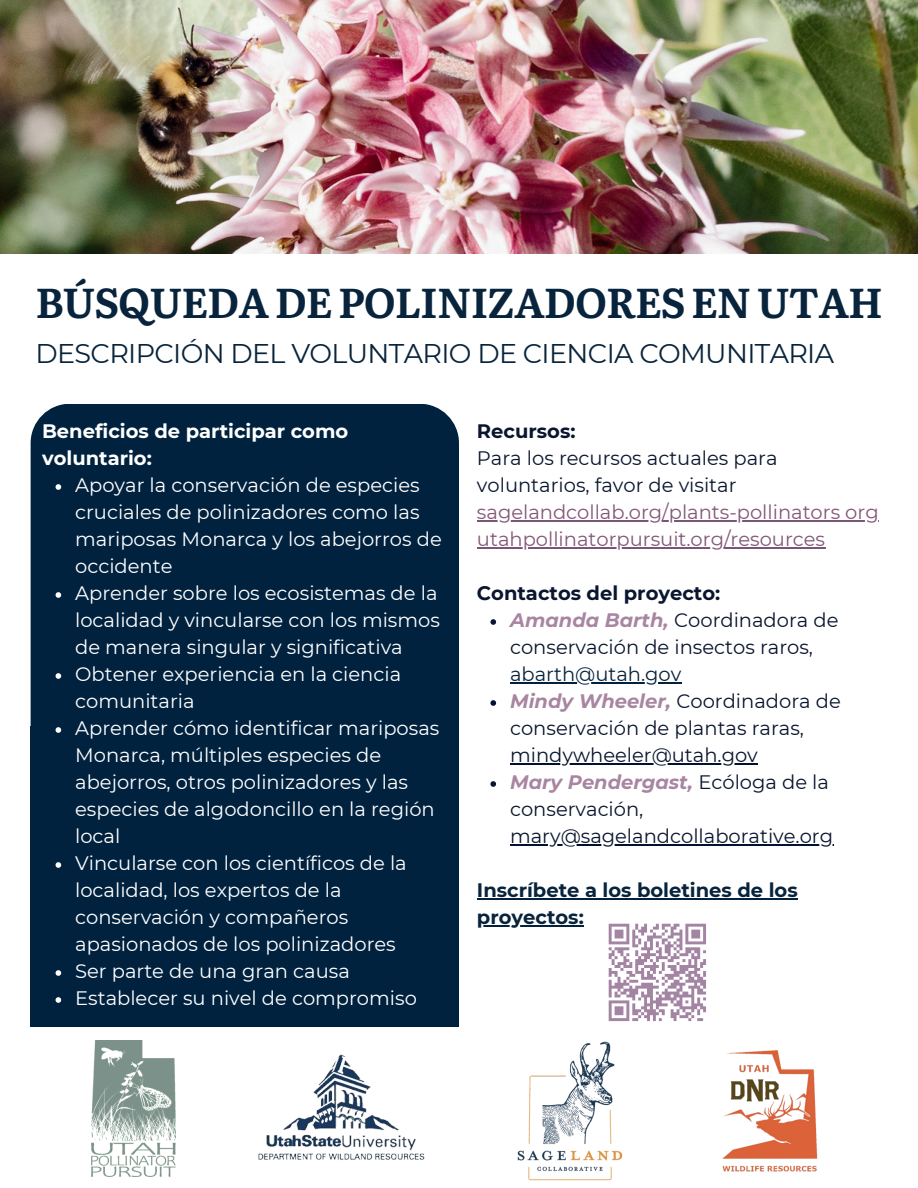
<style>
.page{position:relative;width:918px;height:1188px;background:#fff}
.page>*{position:absolute;margin:0;border:0;box-sizing:border-box;transform-origin:0 0}
.t1{font:700 41.7px "Literata";letter-spacing:-.025em;color:#08243c}
.t2{font:27px "Montserrat";letter-spacing:-.025em;color:#08243c}
.t3{font:19.5px/27px "Montserrat";color:#fff}
.t4{font:19.5px/27px "Montserrat";color:#0a162f}
.t5{font:19.5px/27px "Montserrat";color:#825777}
.t6{font:700 19.5px/27px "Montserrat";color:#08243c}
.t7{font:700 19.5px/27px "Montserrat";color:#fff}
.t8{font:700 19.5px "Montserrat";color:#0a162f}
.s1{font-weight:700}
.s2{font-weight:700;font-style:italic;color:#a885a1}
.s3{color:#08243c}
</style>
<div class="page">
<div style="left:31px;top:404px;width:428px;height:585px;background:#00223f;border-radius:39px"></div>
<img style="left:0;top:0;width:918px;height:253px">
<div style="left:31px;top:727px;width:428px;height:300px;background:#00223f"></div>
<img style="left:92px;top:1040px;width:83px;height:136px">
<img style="left:258px;top:1054px;width:167px;height:106px">
<img style="left:517px;top:1041px;width:106px;height:140px">
<img style="left:722px;top:1050px;width:96px;height:122px">
<svg style="left:56px;top:484px;width:5px;height:6px"></svg>
<svg style="left:56px;top:592px;width:5px;height:6px"></svg>
<svg style="left:56px;top:673px;width:5px;height:6px"></svg>
<svg style="left:56px;top:727px;width:5px;height:6px"></svg>
<svg style="left:56px;top:862px;width:5px;height:6px"></svg>
<svg style="left:56px;top:970px;width:5px;height:6px"></svg>
<svg style="left:56px;top:997px;width:5px;height:6px"></svg>
<hr style="left:477px;top:520px;width:402px;height:1px;background:#795579">
<hr style="left:477px;top:547px;width:348px;height:1px;background:#795579">
<svg style="left:490px;top:619px;width:6px;height:6px"></svg>
<hr style="left:510px;top:682px;width:171px;height:1px;background:#00223f">
<svg style="left:490px;top:700px;width:6px;height:6px"></svg>
<hr style="left:510px;top:763px;width:248px;height:1px;background:#001132">
<svg style="left:490px;top:781px;width:6px;height:6px"></svg>
<hr style="left:510px;top:844px;width:323px;height:1px;background:#001132">
<hr style="left:477px;top:898px;width:321px;height:1px;background:#00223f">
<hr style="left:477px;top:925px;width:107px;height:1px;background:#00223f">
<svg style="left:608px;top:923px;width:98px;height:99px"></svg>
<h1 class="t1" style="left:36px;top:270px;width:849px">BÚSQUEDA DE POLINIZADORES EN UTAH</h1>
<h2 class="t2" style="left:36px;top:335px;width:800px">DESCRIPCIÓN DEL VOLUNTARIO DE CIENCIA COMUNITARIA</h2>
<p class="t7" style="left:42px;top:417px;width:308px">Beneficios de participar como voluntario:</p>
<p class="t3" style="left:75px;top:471px;width:368px">Apoyar la conservación de especies cruciales de polinizadores como las mariposas Monarca y los abejorros de occidente<br>Aprender sobre los ecosistemas de la localidad y vincularse con los mismos de manera singular y significativa<br>Obtener experiencia en la ciencia comunitaria<br>Aprender cómo identificar mariposas<br>Monarca, múltiples especies de abejorros, otros polinizadores y las especies de algodoncillo en la región local<br>Vincularse con los científicos de la localidad, los expertos de la conservación y compañeros apasionados de los polinizadores<br>Ser parte de una gran causa<br>Establecer su nivel de compromiso</p>
<p class="t8" style="left:477px;top:417px;width:100px">Recursos:</p>
<p class="t4" style="left:477px;top:444px;width:302px">Para los recursos actuales para voluntarios, favor de visitar</p>
<p class="t5" style="left:477px;top:498px;width:403px">sagelandcollab.org/plants-pollinators org utahpollinatorpursuit.org/resources</p>
<p class="t4" style="left:510px;top:579px;width:330px;text-indent:-33px"><span class="s1">Contactos del proyecto:<br></span><span class="s2">Amanda Barth,</span> Coordinadora de conservación de insectos raros,</p>
<p class="t4" style="left:510px;top:660px;width:332px"><span class="s3">abarth@utah.gov<br></span><span class="s2">Mindy Wheeler,</span> Coordinadora de conservación de plantas raras, mindywheeler@utah.gov<br><span class="s2">Mary Pendergast,</span> Ecóloga de la conservación, mary@sagelandcollaborative.org</p>
<p class="t6" style="left:477px;top:876px;width:322px">Inscríbete a los boletines de los proyectos:</p>
</div>
